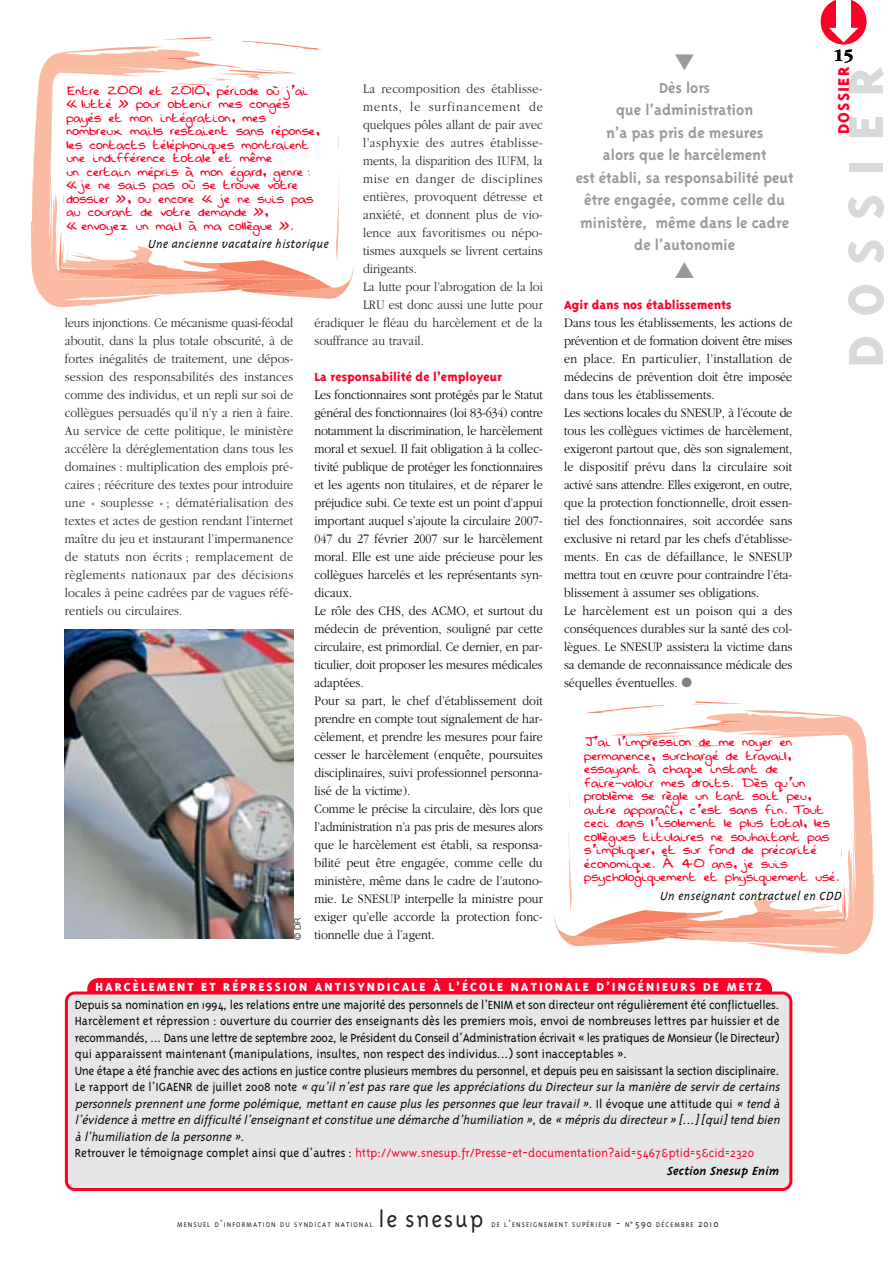
<style>
.page{position:relative;width:893px;height:1262px;background:#fff}
.page>*{position:absolute;margin:0;border:0;box-sizing:border-box;transform-origin:0 0}
.t1{font:800 56.25px "Triplex";letter-spacing:.335em;color:#d9d9d9}
.t2{font:300 25.5px "Triplex";letter-spacing:.07em;color:#231f20}
.t3{font:800 18px "Triplex";letter-spacing:.065em;color:#fc0125}
.t4{font:700 18px "Garamond";color:#000}
.t5{font:700 16.5px/22.5px "Triplex";color:#999;text-align:center}
.t6{font:300 13.5px/18px "Garamond";color:#000;scale:.9 1}
.t7{font:300 13.5px/18px "Garamond";letter-spacing:.005em;color:#231f20;text-align:justify;scale:.9 1}
.t8{font:13.5px/13.5px "Daves Hand";color:#fc0125}
.t9{font:300 13.5px "Triplex";letter-spacing:-.015em;color:#000}
.t10{font:italic 300 13.5px "Triplex";color:#000}
.t11{font:300 13.5px "Triplex";color:#fc0125}
.t12{font:800 13.5px "Triplex";letter-spacing:.15em;color:#fff}
.t13{font:italic 300 13.5px "Triplex";color:#000}
.t14{font:800 13.5px "Triplex";color:#fc0125}
.t15{font:300 13.5px "Garamond";letter-spacing:.04em;color:#231f20;scale:.9 1}
.t16{font:300 13.5px "Garamond";letter-spacing:.03em;color:#231f20;scale:.9 1}
.t17{font:300 13.5px "Garamond";letter-spacing:.055em;color:#231f20;scale:.9 1}
.t18{font:300 13.5px "Garamond";letter-spacing:.075em;color:#231f20;scale:.9 1}
.t19{font:italic 700 13.5px "Triplex";color:#000}
.t20{font:300 9px "Helvetica Neue";color:#000}
.t21{font:300 7.8px "Triplex";letter-spacing:.135em;color:#231f20}
.s1{color:#808080}
.s2{font-style:normal}
.s3{color:#000}
.s4{font-size:10.5px}
</style>
<div class="page">
<img style="left:65px;top:629px;width:228px;height:310px">
<svg style="left:31px;top:56px;width:20px;height:249px;fill:#fab9a1"></svg>
<svg style="left:51px;top:37px;width:303px;height:270px"></svg>
<svg style="left:804px;top:719px;width:69px;height:235px;fill:#fab9a1"></svg>
<svg style="left:553px;top:701px;width:300px;height:252px"></svg>
<div style="left:87px;top:978px;width:685px;height:26px;background:#fc0125;border-radius:11px"></div>
<div style="left:65px;top:991px;width:727px;height:200px;background:#e6e6e6"></div>
<p class="t16" style="left:363px;top:83px;width:201px">La recomposition des établisse-</p>
<p class="t18" style="left:363px;top:101px;width:201px">ments, le surfinancement de</p>
<p class="t7" style="left:363px;top:116px;width:201px">quelques pôles allant de pair avec</p>
<p class="t15" style="left:363px;top:137px;width:201px">l’asphyxie des autres établisse-</p>
<p class="t7" style="left:363px;top:152px;width:201px">ments, la disparition des IUFM, la</p>
<p class="t17" style="left:363px;top:173px;width:201px">mise en danger de disciplines</p>
<p class="t7" style="left:363px;top:188px;width:201px">entières, provoquent détresse et</p>
<p class="t7" style="left:363px;top:206px;width:201px">anxiété, et donnent plus de vio-</p>
<p class="t7" style="left:363px;top:224px;width:201px">lence aux favoritismes ou népo-</p>
<p class="t7" style="left:363px;top:242px;width:201px">tismes auxquels se livrent certains</p>
<p class="t7" style="left:363px;top:260px;width:61px">dirigeants.</p>
<p class="t7" style="left:363px;top:278px;width:201px">La lutte pour l’abrogation de la loi</p>
<p class="t7" style="left:363px;top:296px;width:201px">LRU est donc aussi une lutte pour</p>
<p class="t7" style="left:314px;top:314px;width:255px">éradiquer le fléau du harcèlement et de la</p>
<p class="t7" style="left:314px;top:332px;width:123px">souffrance au travail.</p>
<p class="t14" style="left:314px;top:371px;width:189px">La responsabilité de l’employeur</p>
<p class="t6" style="left:314px;top:386px;width:255px">Les fonctionnaires sont protégés par le Statut général des fonctionnaires (loi 83-634) contre notamment la discrimination, le harcèlement moral et sexuel. Il fait obligation à la collec&shy;tivité publique de protéger les fonctionnaires et les agents non titulaires, et de réparer le préjudice subi. Ce texte est un point d’appui important auquel s’ajoute la circulaire 2007- 047 du 27 février 2007 sur le harcèlement moral. Elle est une aide précieuse pour les collègues harcelés et les représentants syn&shy;dicaux.<br>Le rôle des CHS, des ACMO, et surtout du médecin de prévention, souligné par cette circulaire, est primordial. Ce dernier, en par&shy;ticulier, doit proposer les mesures médicales adaptées.<br>Pour sa part, le chef d’établissement doit prendre en compte tout signalement de har&shy;cèlement, et prendre les mesures pour faire cesser le harcèlement (enquête, poursuites disciplinaires, suivi professionnel personna&shy;lisé de la victime).<br>Comme le précise la circulaire, dès lors que l’administration n’a pas pris de mesures alors que le harcèlement est établi, sa responsa&shy;bilité peut être engagée, comme celle du ministère, même dans le cadre de l’autono&shy;mie. Le SNESUP interpelle la ministre pour exiger qu’elle accorde la protection fonc&shy;tionnelle due à l’agent.</p>
<p class="t8" style="left:66px;top:83px;width:254px">Entre 2001 et 2010, période où j’ai « lutté » pour obtenir mes congés payés et mon intégration, mes nombreux mails restaient sans réponse, les contacts téléphoniques montraient une indifférence totale et même<br>un certain mépris à mon égard, genre : « je ne sais pas où se trouve votre dossier », ou encore « je ne suis pas au courant de votre demande »,<br>« envoyez un mail à ma collègue ».</p>
<p class="t13" style="left:148px;top:239px;width:182px">Une ancienne vacataire historique</p>
<p class="t7" style="left:65px;top:314px;width:255px">leurs injonctions. Ce mécanisme quasi-féodal aboutit, dans la plus totale obscurité, à de fortes inégalités de traitement, une dépos&shy;session des responsabilités des instances comme des individus, et un repli sur soi de collègues persuadés qu’il n’y a rien à faire.<br>Au service de cette politique, le ministère accélère la déréglementation dans tous les domaines : multiplication des emplois pré&shy;caires ; réécriture des textes pour introduire une « souplesse » ; dématérialisation des textes et actes de gestion rendant l’internet maître du jeu et instaurant l’impermanence de statuts non écrits ; remplacement de règlements nationaux par des décisions locales à peine cadrées par de vagues réfé&shy;rentiels ou circulaires.</p>
<p class="t20" style="left:294px;top:940px;width:23px;rotate:-90deg">© DR</p>
<p class="t5" style="left:575px;top:78px;width:219px">Dès lors<br>que l’administration<br>n’a pas pris de mesures<br>alors que le harcèlement<br>est établi, sa responsabilité peut être engagée, comme celle du ministère, même dans le cadre de l’autonomie</p>
<p class="t14" style="left:564px;top:299px;width:169px">Agir dans nos établissements</p>
<p class="t6" style="left:564px;top:314px;width:255px">Dans tous les établissements, les actions de prévention et de formation doivent être mises en place. En particulier, l’installation de médecins de prévention doit être imposée dans tous les établissements.<br>Les sections locales du SNESUP, à l’écoute de tous les collègues victimes de harcèlement, exigeront partout que, dès son signalement, le dispositif prévu dans la circulaire soit activé sans attendre. Elles exigeront, en outre, que la protection fonctionnelle, droit essen&shy;tiel des fonctionnaires, soit accordée sans exclusive ni retard par les chefs d’établisse&shy;ments. En cas de défaillance, le SNESUP mettra tout en œuvre pour contraindre l’éta&shy;blissement à assumer ses obligations.<br>Le harcèlement est un poison qui a des conséquences durables sur la santé des col&shy;lègues. Le SNESUP assistera la victime dans sa demande de reconnaissance médicale des séquelles éventuelles. <span class="s1">●</span></p>
<h3 class="t4" style="left:833px;top:48px;width:22px">15</h3>
<h3 class="t3" style="left:836px;top:134px;width:69px;rotate:-90deg">DOSSIER</h3>
<h1 class="t1" style="left:844px;top:367px;width:302px;rotate:-90deg">DOSSIER</h1>
<p class="t8" style="left:584px;top:735px;width:256px">J’ai l’impression de me noyer en permanence, surchargé de travail, essayant à chaque instant de faire-valoir mes droits. Dès qu’un problème se règle un tant soit peu, autre apparaît, c’est sans fin. Tout ceci dans l’isolement le plus total, les collègues titulaires ne souhaitant pas s’impliquer, et sur fond de précarité économique. À 40 ans, je suis psychologiquement et physiquement usé.</p>
<p class="t13" style="left:660px;top:890px;width:183px">Un enseignant contractuel en CDD</p>
<p class="t12" style="left:95px;top:981px;width:667px">HARCÈLEMENT ET RÉPRESSION ANTISYNDICALE À L’ÉCOLE NATIONALE D’INGÉNIEURS DE METZ</p>
<p class="t9" style="left:75px;top:999px;width:706px">Depuis sa nomination en 1994, les relations entre une majorité des personnels de l’ENIM et son directeur ont régulièrement été conflictuelles.</p>
<p class="t9" style="left:75px;top:1016px;width:706px">Harcèlement et répression : ouverture du courrier des enseignants dès les premiers mois, envoi de nombreuses lettres par huissier et de</p>
<p class="t9" style="left:75px;top:1032px;width:706px">recommandés, ... Dans une lettre de septembre 2002, le Président du Conseil d’Administration écrivait « les pratiques de Monsieur (le Directeur)</p>
<p class="t9" style="left:75px;top:1049px;width:554px">qui apparaissent maintenant (manipulations, insultes, non respect des individus...) sont inacceptables ».</p>
<p class="t9" style="left:75px;top:1065px;width:706px">Une étape a été franchie avec des actions en justice contre plusieurs membres du personnel, et depuis peu en saisissant la section disciplinaire.</p>
<p class="t10" style="left:75px;top:1082px;width:709px"><span class="s2">L e r a p p o r t d e l ’ I G A E N R d e j u i l l e t 2 0 0 8 n o t e</span> « qu’iln’estpas rare que les appréciations du Directeursurla manière de servirde certains</p>
<p class="t10" style="left:75px;top:1098px;width:709px">personnels prennentune forme polémique,mettanten cause plus les personnes que leurtravail »<span class="s2">. I l é v o q u e u n e a t t i t u d e q u i</span> « tend à</p>
<p class="t10" style="left:75px;top:1115px;width:709px">l’évidence à mettre en difficulté l’enseignantetconstitue une démarche d’humiliation »<span class="s2">, d e</span> « mépris du directeur » [...][qui]tend bien</p>
<p class="t10" style="left:75px;top:1131px;width:171px">à l’humiliation de la personne »<span class="s2">.</span></p>
<p class="t11" style="left:75px;top:1148px;width:681px"><span class="s3">Retrouver le témoignage complet ainsi que d’autres :</span> http://www.snesup.fr/Presse-et-documentation?aid=5467&amp;ptid=5&amp;cid=2320</p>
<p class="t19" style="left:667px;top:1165px;width:114px">Section Snesup Enim</p>
<p class="t21" style="left:177px;top:1221px;width:197px">MENSUEL D<span class="s4">’</span>INFORMATION DU SYNDICAT NATIONAL</p>
<h2 class="t2" style="left:378px;top:1209px;width:106px">le snesup</h2>
<p class="t21" style="left:491px;top:1221px;width:228px">DE L<span class="s4">’</span>ENSEIGNEMENT SUPÉRIEUR <span class="s4">-</span> N<span class="s4">˚590</span> DÉCEMBRE <span class="s4">2010</span></p>
</div>
